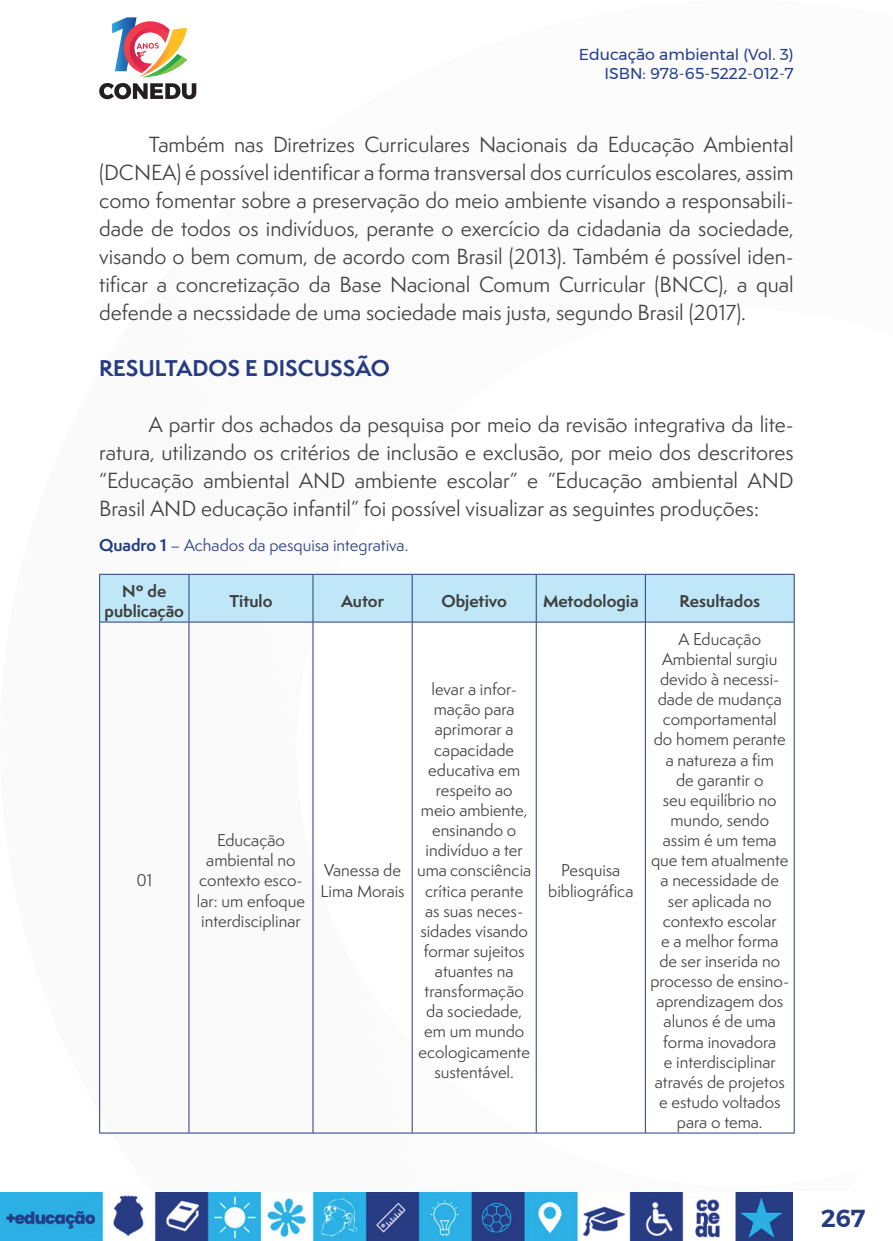
<style>
.page{position:relative;width:893px;height:1241px;background:#fff}
.page>*{position:absolute;margin:0;border:0;box-sizing:border-box;transform-origin:0 0}
.t1{font:600 24.5px "Montserrat";color:#263c82}
._8_SUBTÍTULO{font:700 21px "Semplicita Pro";color:#263c82}
._7_CORPO{font:20.12px/28px "Semplicita Pro";color:#3e3e3f;text-align:justify}
._10_TABELA{font:15.75px/20.1px "Semplicita Pro";color:#3e3e3f;text-align:center}
._10_TABELA-2{font:700 15.75px/20.1px "Semplicita Pro";color:#3e3e3f;text-align:center}
.t2{font:15.75px/18.9px "Montserrat";color:#253f8e;text-align:right}
._9_LEGENDAS{font:15.75px "Semplicita Pro";color:#263c82}
.s1{font-weight:700}
</style>
<div class="page">
<svg style="left:112px;top:17px;width:75px;height:60px"></svg>
<svg style="left:99px;top:83px;width:97px;height:16px"></svg>
<img style="left:0;top:1192px;width:793px;height:48px">
<div style="left:100px;top:574px;width:694px;height:47px;background:#bfe7f7"></div>
<hr style="left:189px;top:574px;width:1px;height:47px;background:#263c82">
<hr style="left:313px;top:574px;width:1px;height:47px;background:#263c82">
<hr style="left:412px;top:574px;width:1px;height:47px;background:#263c82">
<hr style="left:536px;top:574px;width:1px;height:47px;background:#263c82">
<hr style="left:645px;top:574px;width:1px;height:47px;background:#263c82">
<hr style="left:100px;top:621px;width:89px;height:1px;background:#263c82">
<hr style="left:189px;top:621px;width:124px;height:1px;background:#263c82">
<hr style="left:189px;top:622px;width:1px;height:510px;background:#263c82">
<hr style="left:313px;top:621px;width:99px;height:1px;background:#263c82">
<hr style="left:313px;top:622px;width:1px;height:510px;background:#263c82">
<hr style="left:412px;top:621px;width:124px;height:1px;background:#263c82">
<hr style="left:412px;top:622px;width:1px;height:510px;background:#263c82">
<hr style="left:536px;top:621px;width:109px;height:1px;background:#263c82">
<hr style="left:536px;top:622px;width:1px;height:510px;background:#263c82">
<hr style="left:645px;top:621px;width:149px;height:1px;background:#263c82">
<hr style="left:645px;top:622px;width:1px;height:510px;background:#263c82">
<hr style="left:99px;top:1132px;width:90px;height:1px;background:#263c82">
<hr style="left:189px;top:1132px;width:124px;height:1px;background:#263c82">
<hr style="left:313px;top:1132px;width:99px;height:1px;background:#263c82">
<hr style="left:412px;top:1132px;width:124px;height:1px;background:#263c82">
<hr style="left:536px;top:1132px;width:109px;height:1px;background:#263c82">
<hr style="left:645px;top:1132px;width:150px;height:1px;background:#263c82">
<hr style="left:99px;top:573px;width:90px;height:1px;background:#263c82">
<hr style="left:99px;top:574px;width:1px;height:48px;background:#263c82">
<hr style="left:189px;top:573px;width:124px;height:1px;background:#263c82">
<hr style="left:313px;top:573px;width:99px;height:1px;background:#263c82">
<hr style="left:412px;top:573px;width:124px;height:1px;background:#263c82">
<hr style="left:536px;top:573px;width:109px;height:1px;background:#263c82">
<hr style="left:645px;top:573px;width:150px;height:1px;background:#263c82">
<hr style="left:794px;top:574px;width:1px;height:48px;background:#263c82">
<hr style="left:99px;top:622px;width:1px;height:510px;background:#263c82">
<hr style="left:794px;top:622px;width:1px;height:510px;background:#263c82">
<p class="t2" style="left:579px;top:45px;width:216px">Educação ambiental (Vol. 3)<br>ISBN: 978-65-5222-012-7</p>
<p class="_7_CORPO" style="left:99px;top:130px;width:696px;text-indent:50px">Também nas Diretrizes Curriculares Nacionais da Educação Ambiental (DCNEA) é possível identificar a forma transversal dos currículos escolares, assim como fomentar sobre a preservação do meio ambiente visando a responsabili&shy;dade de todos os indivíduos, perante o exercício da cidadania da sociedade, visando o bem comum, de acordo com Brasil (2013). Também é possível iden&shy;tificar a concretização da Base Nacional Comum Curricular (BNCC), a qual defende a necssidade de uma sociedade mais justa, segundo Brasil (2017).</p>
<p class="_8_SUBTÍTULO" style="left:99px;top:352px;width:292px">RESULTADOS E DISCUSSÃO</p>
<p class="_7_CORPO" style="left:99px;top:410px;width:696px;text-indent:50px">A partir dos achados da pesquisa por meio da revisão integrativa da lite&shy;ratura, utilizando os critérios de inclusão e exclusão, por meio dos descritores “Educação ambiental AND ambiente escolar” e “Educação ambiental AND Brasil AND educação infantil” foi possível visualizar as seguintes produções:</p>
<p class="_9_LEGENDAS" style="left:99px;top:534px;width:311px"><span class="s1">Quadro 1</span> – Achados da pesquisa integrativa.</p>
<p class="_10_TABELA-2" style="left:105px;top:580px;width:81px">Nº de publicação</p>
<p class="_10_TABELA-2" style="left:229px;top:590px;width:44px">Titulo</p>
<p class="_10_TABELA-2" style="left:341px;top:590px;width:44px">Autor</p>
<p class="_10_TABELA-2" style="left:442px;top:590px;width:67px">Objetivo</p>
<p class="_10_TABELA-2" style="left:543px;top:590px;width:97px">Metodologia</p>
<p class="_10_TABELA-2" style="left:679px;top:590px;width:82px">Resultados</p>
<p class="_10_TABELA" style="left:136px;top:870px;width:17px">01</p>
<p class="_10_TABELA" style="left:197px;top:829px;width:109px">Educação ambiental no contexto esco&shy;lar: um enfoque interdisciplinar</p>
<p class="_10_TABELA" style="left:320px;top:860px;width:86px;text-align:left">Vanessa de<br>Lima Morais</p>
<p class="_10_TABELA" style="left:417px;top:678px;width:116px">levar a infor&shy;mação para aprimorar a capacidade educativa em respeito ao meio ambiente, ensinando o indivíduo a ter uma consciência crítica perante as suas neces&shy;sidades visando formar sujeitos atuantes na transformação da sociedade, em um mundo ecologicamente sustentável.</p>
<p class="_10_TABELA" style="left:548px;top:860px;width:87px">Pesquisa bibliográfica</p>
<p class="_10_TABELA" style="left:650px;top:628px;width:140px">A Educação<br>Ambiental surgiu devido à necessi&shy;dade de mudança comportamental<br>do homem perante a natureza a fim<br>de garantir o<br>seu equilíbrio no mundo, sendo assim é um tema que tem atualmente a necessidade de ser aplicada no contexto escolar<br>e a melhor forma de ser inserida no processo de ensino&shy;aprendizagem dos alunos é de uma forma inovadora<br>e interdisciplinar através de projetos e estudo voltados para o tema.</p>
<p class="t1" style="left:821px;top:1198px;width:46px">267</p>
</div>
